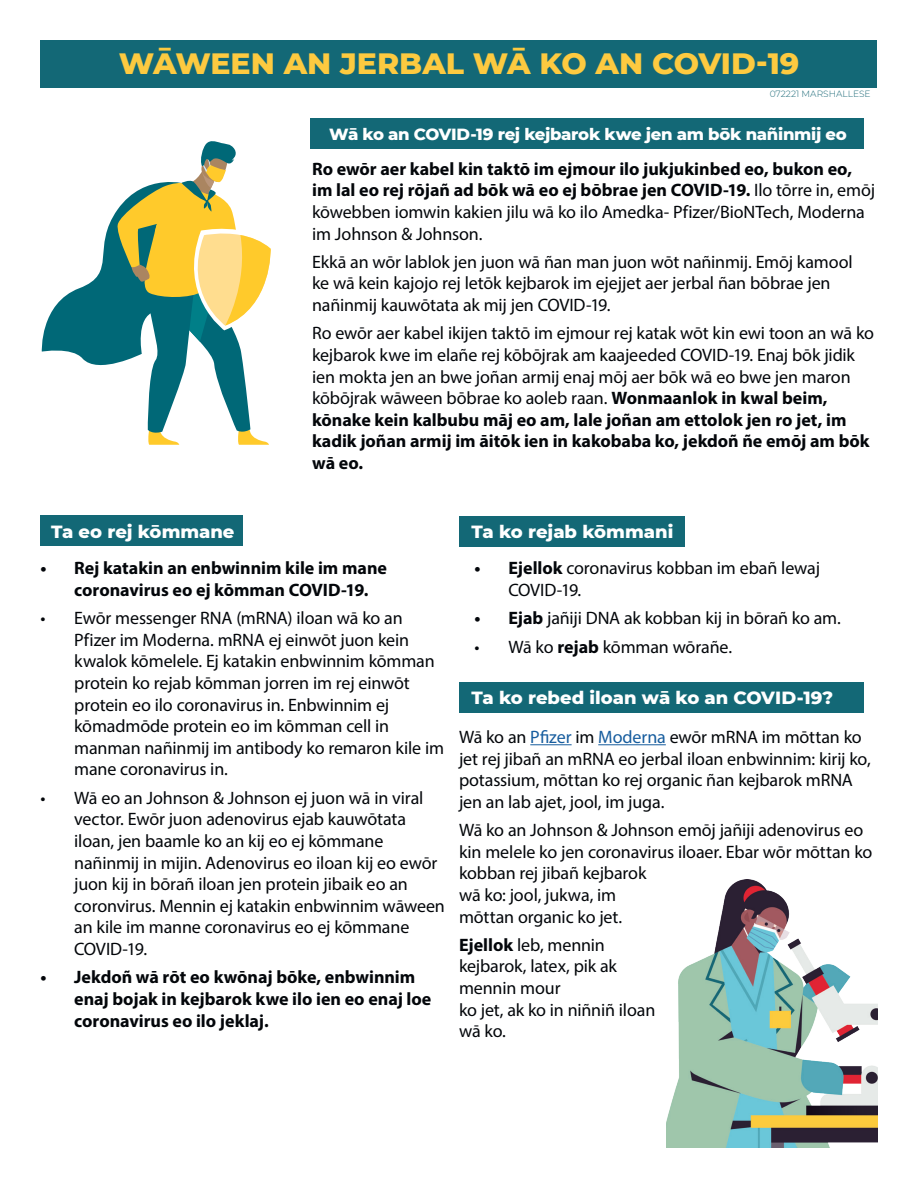
<style>
.page{position:relative;width:918px;height:1188px;background:#fff}
.page>*{position:absolute;margin:0;border:0;box-sizing:border-box;transform-origin:0 0}
.t1{font:800 30px "Montserrat";color:#fdca40}
.Body_Style{font:18px/21.6px "Myriad Pro";letter-spacing:-.01em;color:#03060a}
.Body_Style-2{font:700 18px/21.6px "Myriad Pro";color:#03060a}
.Bullet_List{font:800 18px "Montserrat";color:#fff}
.Bullet_List-2{font:800 16.5px "Montserrat";letter-spacing:-.02em;color:#fff}
.t2{font:300 9px "Montserrat";color:#196876}
.s1{font-weight:400}
.s2{font-weight:700}
.s3{color:#175d9e}
</style>
<div class="page">
<div style="left:40px;top:40px;width:838px;height:48px;background:#136876"></div>
<svg style="left:41px;top:141px;width:230px;height:304px"></svg>
<hr style="left:530px;top:744px;width:42px;height:1px;background:#175d9e">
<hr style="left:598px;top:744px;width:68px;height:1px;background:#175d9e">
<div style="left:310px;top:118px;width:554px;height:31px;background:#136876"></div>
<div style="left:40px;top:516px;width:203px;height:30px;background:#136876"></div>
<div style="left:460px;top:516px;width:225px;height:31px;background:#136876"></div>
<div style="left:460px;top:682px;width:404px;height:31px;background:#136876"></div>
<img style="left:667px;top:879px;width:211px;height:269px">
<p class="t1" style="left:119px;top:42px;width:682px">WĀWEEN AN JERBAL WĀ KO AN COVID-19</p>
<p class="t2" style="left:770px;top:87px;width:102px">072221 MARSHALLESE</p>
<p class="Bullet_List-2" style="left:329px;top:123px;width:519px">Wā ko an COVID-19 rej kejbarok kwe jen am bōk nañinmij eo</p>
<p class="Body_Style-2" style="left:312px;top:157px;width:564px">Ro ewōr aer kabel kin taktō im ejmour ilo jukjukinbed eo, bukon eo, im lal eo rej rōjañ ad bōk wā eo ej bōbrae jen COVID-19. <span class="s1">Ilo tōrre in, emōj kōwebben iomwin kakien jilu wā ko ilo Amedka- Pfizer/BioNTech, Moderna im Johnson &amp; Johnson.</span></p>
<p class="Body_Style" style="left:312px;top:251px;width:542px">Ekkā an wōr lablok jen juon wā ñan man juon wōt nañinmij. Emōj kamool ke wā kein kajojo rej letōk kejbarok im ejejjet aer jerbal ñan bōbrae jen nañinmij kauwōtata ak mij jen COVID-19.</p>
<p class="Body_Style" style="left:312px;top:322px;width:563px">Ro ewōr aer kabel ikijen taktō im ejmour rej katak wōt kin ewi toon an wā ko kejbarok kwe im elañe rej kōbōjrak am kaajeeded COVID-19. Enaj bōk jidik ien mokta jen an bwe joñan armij enaj mōj aer bōk wā eo bwe jen maron kōbōjrak wāween bōbrae ko aoleb raan. <span class="s2">Wonmaanlok in kwal beim, kōnake kein kalbubu māj eo am, lale joñan am ettolok jen ro jet, im kadik joñan armij im āitōk ien in kakobaba ko, jekdoñ ñe emōj am bōk wā eo.</span></p>
<p class="Bullet_List" style="left:51px;top:518px;width:185px">Ta eo rej kōmmane</p>
<p class="Bullet_List" style="left:472px;top:518px;width:203px">Ta ko rejab kōmmani</p>
<p class="Body_Style-2" style="left:74px;top:557px;width:314px;text-indent:-34px">• Rej katakin an enbwinnim kile im mane coronavirus eo ej kōmman COVID-19.</p>
<p class="Body_Style" style="left:74px;top:607px;width:371px;text-indent:-34px">• Ewōr messenger RNA (mRNA) iloan wā ko an Pfizer im Moderna. mRNA ej einwōt juon kein kwalok kōmelele. Ej katakin enbwinnim kōmman protein ko rejab kōmman jorren im rej einwōt protein eo ilo coronavirus in. Enbwinnim ej kōmadmōde protein eo im kōmman cell in manman nañinmij im antibody ko remaron kile im mane coronavirus in.</p>
<p class="Body_Style" style="left:74px;top:787px;width:372px;text-indent:-34px">• Wā eo an Johnson &amp; Johnson ej juon wā in viral vector. Ewōr juon adenovirus ejab kauwōtata iloan, jen baamle ko an kij eo ej kōmmane nañinmij in mijin. Adenovirus eo iloan kij eo ewōr juon kij in bōrañ iloan jen protein jibaik eo an coronvirus. Mennin ej katakin enbwinnim wāween an kile im manne coronavirus eo ej kōmmane COVID-19.</p>
<p class="Body_Style-2" style="left:74px;top:966px;width:359px;text-indent:-34px">• Jekdoñ wā rōt eo kwōnaj bōke, enbwinnim enaj bojak in kejbarok kwe ilo ien eo enaj loe coronavirus eo ilo jeklaj.</p>
<p class="Body_Style" style="left:508px;top:557px;width:313px;text-indent:-34px"><span class="s2">• Ejellok</span> coronavirus kobban im ebañ lewaj<br>COVID-19.</p>
<p class="Body_Style" style="left:475px;top:607px;width:368px"><span class="s2">• Ejab</span> jañiji DNA ak kobban kij in bōrañ ko am.</p>
<p class="Body_Style" style="left:475px;top:635px;width:259px">• Wā ko <span class="s2">rejab</span> kōmman wōrañe.</p>
<p class="Bullet_List" style="left:472px;top:684px;width:363px">Ta ko rebed iloan wā ko an COVID-19?</p>
<p class="Body_Style" style="left:459px;top:726px;width:413px">Wā ko an <span class="s3">Pfizer</span> im <span class="s3">Moderna</span> ewōr mRNA im mōttan ko jet rej jibañ an mRNA eo jerbal iloan enbwinnim: kirij ko, potassium, mōttan ko rej organic ñan kejbarok mRNA jen an lab ajet, jool, im juga.</p>
<p class="Body_Style" style="left:459px;top:819px;width:415px">Wā ko an Johnson &amp; Johnson emōj jañiji adenovirus eo kin melele ko jen coronavirus iloaer. Ebar wōr mōttan ko kobban rej jibañ kejbarok<br>wā ko: jool, jukwa, im<br>mōttan organic ko jet.</p>
<p class="Body_Style" style="left:459px;top:934px;width:198px"><span class="s2">Ejellok</span> leb, mennin kejbarok, latex, pik ak mennin mour<br>ko jet, ak ko in niñniñ iloan wā ko.</p>
</div>
